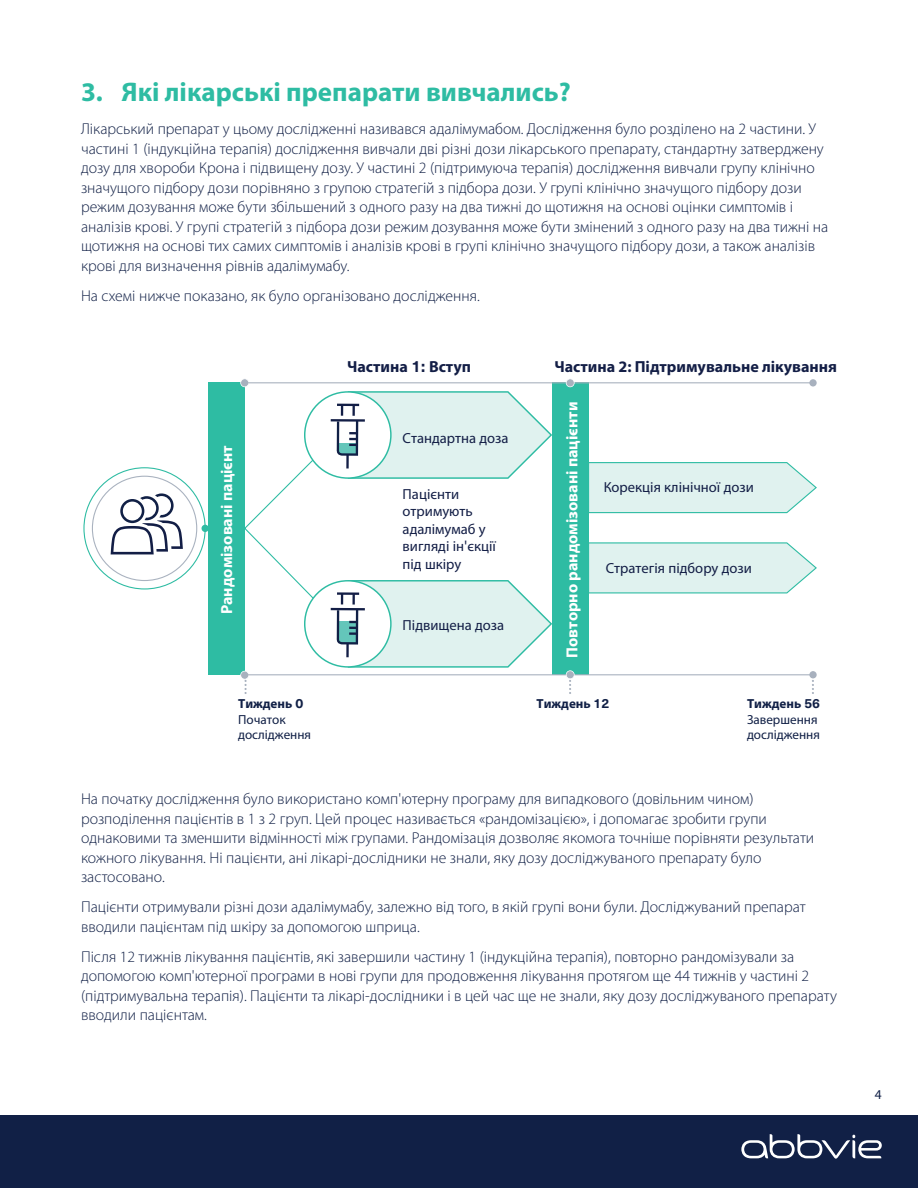
<style>
.page{position:relative;width:918px;height:1188px;background:#fff}
.page>*{position:absolute;margin:0;border:0;box-sizing:border-box;transform-origin:0 0}
.t1{font:700 27px "Myriad Pro";color:#2ebca3}
.t2{font:700 16.05px "Myriad Pro";color:#fff}
.t3{font:700 16.05px "Myriad Pro";color:#131e46}
.t4{font:300 15.75px/19.5px "Myriad Pro";color:#112046}
.t5{font:14.55px/17.5px "Myriad Pro";color:#131e46}
.t6{font:13.5px "Myriad Pro";color:#112046}
.t7{font:13.2px/15.8px "Myriad Pro";color:#112046}
.t8{font:700 13.2px "Myriad Pro";color:#112046}
.s1{font-family:"Neue Haas Unica Pro"}
.s2{font-weight:700}
.s3{font-family:"Neue Haas Unica Pro";font-weight:700}
</style>
<div class="page">
<div style="left:202px;top:525px;width:7px;height:7px;background:#2ebca3;border-radius:50%"></div>
<svg style="left:589px;top:462px;width:228px;height:51px;background:#daf0ec"></svg>
<svg style="left:589px;top:542px;width:228px;height:51px;background:#dbf0ed"></svg>
<div style="left:208px;top:383px;width:37px;height:292px;background:#2ebca3"></div>
<div style="left:552px;top:383px;width:37px;height:292px;background:#2ebca3"></div>
<svg style="left:111px;top:493px;width:72px;height:61px"></svg>
<hr style="left:245px;top:674px;width:568px;height:1px;background:#a8b1be">
<svg style="left:566px;top:670px;width:9px;height:24px"></svg>
<svg style="left:240px;top:379px;width:312px;height:315px"></svg>
<div style="left:809px;top:671px;width:8px;height:7px;background:#a8b1be;border-radius:50%"></div>
<svg style="left:812px;top:678px;width:2px;height:16px"></svg>
<hr style="left:245px;top:382px;width:568px;height:1px;background:#a8b1be">
<div style="left:809px;top:379px;width:8px;height:8px;background:#a8b1be;border-radius:50%"></div>
<svg style="left:566px;top:379px;width:9px;height:8px"></svg>
<div style="left:0;top:1115px;width:918px;height:73px;background:#112046"></div>
<svg style="left:741px;top:1134px;width:141px;height:25px"></svg>
<h1 class="t1" style="left:81px;top:75px;width:491px">3. Які лікарські препарати вивчались?</h1>
<p class="t4" style="left:81px;top:119px;width:749px">Лікарський препарат у цьому дослідженні називався адалімумабом. Дослідження було розділено на 2 частини. У частині 1 (індукційна терапія) дослідження вивчали дві різні дози лікарського препарату, стандартну затверджену дозу для хвороби Крона і підвищену дозу. У частині 2 (підтримуюча терапія) дослідження вивчали групу клінічно значущого підбору дози порівняно з групою стратегій з підбора дози. У групі клінічно значущого підбору дози режим дозування може бути збільшений з одного разу на два тижні до щотижня на основі оцінки симптомів і аналізів крові. У групі стратегій з підбора дози режим дозування може бути змінений з одного разу на два тижні на щотижня на основі тих самих симптомів і аналізів крові в групі клінічно значущого підбору дози, а також аналізів крові для визначення рівнів адалімумабу.</p>
<p class="t4" style="left:81px;top:286px;width:400px">На схемі нижче показано, як було організовано дослідження.</p>
<p class="t2" style="left:216px;top:614px;width:171px;rotate:-90deg">Рандомізовані пацієнт</p>
<p class="t3" style="left:347px;top:356px;width:125px">Частина <span class="s1">1:</span> Вступ</p>
<p class="t3" style="left:554px;top:356px;width:284px">Частина 2: Підтримувальне лікування</p>
<p class="t5" style="left:403px;top:429px;width:108px">Стандартна доза</p>
<p class="t5" style="left:403px;top:485px;width:95px">Пацієнти отримують адалімумаб у вигляді ін<span class="s1">'</span>єкції під шкіру</p>
<p class="t5" style="left:403px;top:616px;width:103px">Підвищена доза</p>
<p class="t2" style="left:562px;top:658px;width:257px;rotate:-90deg">Повторно рандомізовані пацієнти</p>
<p class="t5" style="left:604px;top:478px;width:152px">Корекція клінічної дози</p>
<p class="t5" style="left:606px;top:559px;width:148px">Стратегія підбору дози</p>
<p class="t7" style="left:238px;top:695px;width:74px"><span class="s2">Тиждень</span> <span class="s3">0<br></span>Початок дослідження</p>
<p class="t8" style="left:537px;top:695px;width:74px">Тиждень <span class="s1">12</span></p>
<p class="t7" style="left:747px;top:695px;width:75px"><span class="s2">Тиждень</span> <span class="s3">56<br></span>Завершення дослідження</p>
<p class="t4" style="left:81px;top:789px;width:735px">На початку дослідження було використано комп'ютерну програму для випадкового (довільним чином) розподілення пацієнтів в 1 з 2 груп. Цей процес називається «рандомізацією», і допомагає зробити групи однаковими та зменшити відмінності між групами. Рандомізація дозволяє якомога точніше порівняти результати кожного лікування. Ні пацієнти, ані лікарі-дослідники не знали, яку дозу досліджуваного препарату було застосовано.</p>
<p class="t4" style="left:81px;top:897px;width:726px">Пацієнти отримували різні дози адалімумабу, залежно від того, в якій групі вони були. Досліджуваний препарат вводили пацієнтам під шкіру за допомогою шприца.</p>
<p class="t4" style="left:81px;top:946px;width:757px">Після 12 тижнів лікування пацієнтів, які завершили частину 1 (індукційна терапія), повторно рандомізували за допомогою комп'ютерної програми в нові групи для продовження лікування протягом ще 44 тижнів у частині 2 (підтримувальна терапія). Пацієнти та лікарі-дослідники і в цей час ще не знали, яку дозу досліджуваного препарату вводили пацієнтам.</p>
<p class="t6" style="left:875px;top:1086px;width:8px">4</p>
</div>
